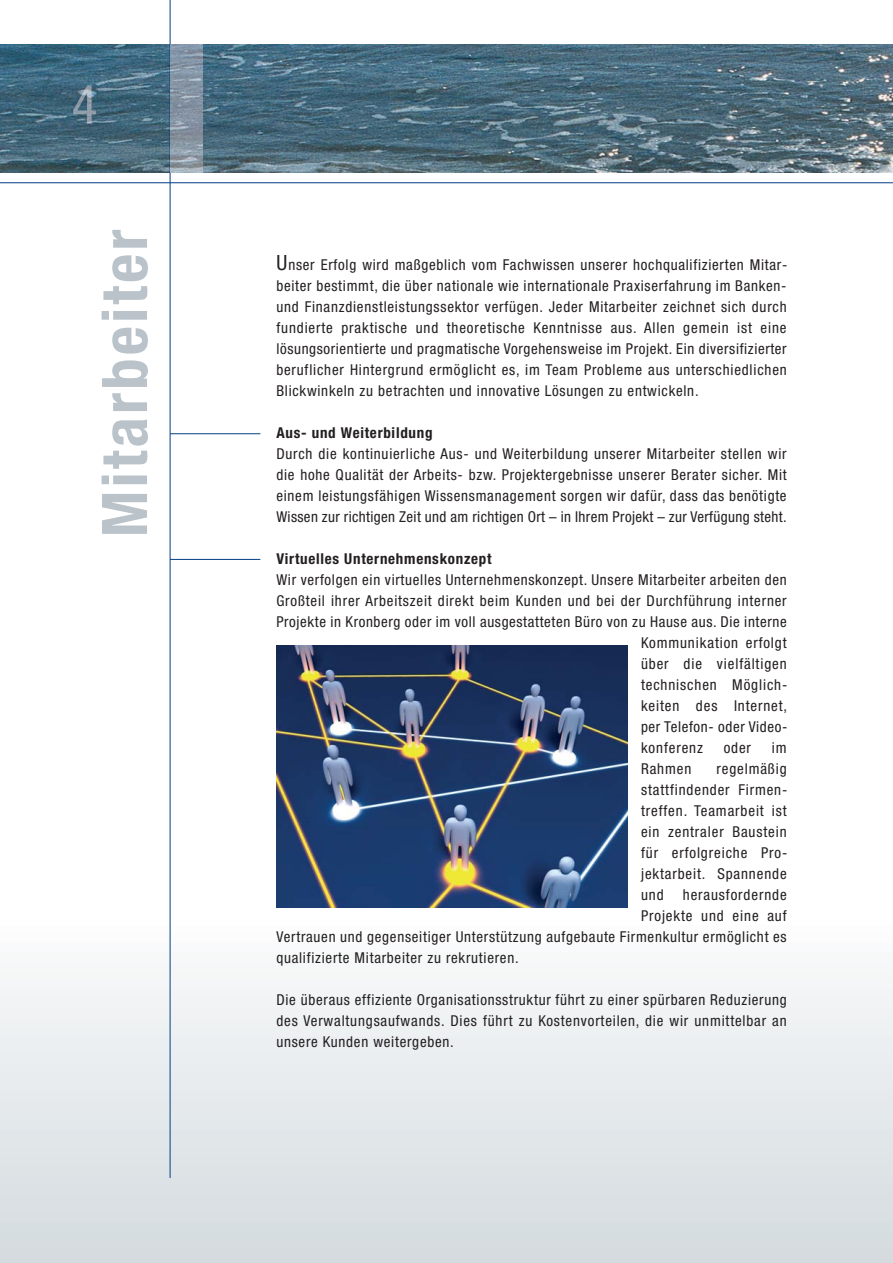
<style>
.page{position:relative;width:893px;height:1263px;background:#fff}
.page>*{position:absolute;margin:0;border:0;box-sizing:border-box;transform-origin:0 0}
.t1{font:700 condensed 63px "Helvetica Neue";letter-spacing:.05em;color:#bac3c9}
.t2{font:condensed 15px/21px "Helvetica Neue";letter-spacing:.05em;color:#231f20;text-align:justify}
.t3{font:700 condensed 15px "Helvetica Neue";letter-spacing:.05em;color:#231f20}
.t4{font:700 condensed 15px "Helvetica Neue";letter-spacing:.05em;color:#231f20}
.s1{font-size:21px}
</style>
<div class="page">
<img style="left:0;top:45px;width:893px;height:127px">
<div style="left:0;top:923px;width:893px;height:340px;background:linear-gradient(to bottom,#fbfcfc,#d3dade)"></div>
<svg style="left:892px;top:923px;width:1px;height:340px"></svg>
<hr style="left:0;top:182px;width:893px;height:1px;background:#023e88">
<hr style="left:170px;top:0;width:1px;height:1178px;background:#023e88">
<img style="left:171px;top:45px;width:32px;height:127px">
<hr style="left:170px;top:433px;width:90px;height:1px;background:#023e88">
<hr style="left:170px;top:559px;width:90px;height:1px;background:#023e88">
<img style="left:73px;top:85px;width:23px;height:39px">
<img style="left:276px;top:645px;width:351px;height:263px">
<h1 class="t1" style="left:102px;top:537px;width:309px;rotate:-90deg">Mitarbeiter</h1>
<p class="t2" style="left:276px;top:256px;width:512px"><span class="s1">U</span>nser Erfolg wird maßgeblich vom Fachwissen unserer hochqualifizierten Mitar&shy;beiter bestimmt, die über nationale wie internationale Praxiserfahrung im Banken&shy;und Finanzdienstleistungssektor verfügen. Jeder Mitarbeiter zeichnet sich durch fundierte praktische und theoretische Kenntnisse aus. Allen gemein ist eine lösungsorientierte und pragmatische Vorgehensweise im Projekt. Ein diversifizierter beruflicher Hintergrund ermöglicht es, im Team Probleme aus unterschiedlichen Blickwinkeln zu betrachten und innovative Lösungen zu entwickeln.</p>
<p class="t4" style="left:276px;top:427px;width:158px">Aus- und Weiterbildung</p>
<p class="t2" style="left:276px;top:445px;width:512px">Durch die kontinuierliche Aus- und Weiterbildung unserer Mitarbeiter stellen wir die hohe Qualität der Arbeits- bzw. Projektergebnisse unserer Berater sicher. Mit einem leistungsfähigen Wissensmanagement sorgen wir dafür, dass das benötigte Wissen zur richtigen Zeit und am richtigen Ort – in Ihrem Projekt – zur Verfügung steht.</p>
<p class="t3" style="left:276px;top:553px;width:217px">Virtuelles Unternehmenskonzept</p>
<p class="t2" style="left:276px;top:571px;width:512px">Wir verfolgen ein virtuelles Unternehmenskonzept. Unsere Mitarbeiter arbeiten den</p>
<p class="t2" style="left:276px;top:592px;width:512px">Großteil ihrer Arbeitszeit direkt beim Kunden und bei der Durchführung interner</p>
<p class="t2" style="left:276px;top:613px;width:512px">Projekte in Kronberg oder im voll ausgestatteten Büro von zu Hause aus. Die interne</p>
<p class="t2" style="left:641px;top:634px;width:147px">Kommunikation erfolgt</p>
<p class="t2" style="left:641px;top:655px;width:147px">über die vielfältigen</p>
<p class="t2" style="left:641px;top:676px;width:148px">technischen Möglich-</p>
<p class="t2" style="left:641px;top:697px;width:148px">keiten des Internet,</p>
<p class="t2" style="left:641px;top:718px;width:148px">per Telefon- oder Video-</p>
<p class="t2" style="left:641px;top:739px;width:63px">konferenz</p>
<p class="t2" style="left:724px;top:739px;width:29px">oder</p>
<p class="t2" style="left:772px;top:739px;width:16px">im</p>
<p class="t2" style="left:641px;top:760px;width:52px">Rahmen</p>
<p class="t2" style="left:641px;top:760px;width:148px;text-indent:75px">regelmäßig statt findender Firmen&shy;treffen. Teamarbeit ist ein zentraler Baustein für erfolgreiche Pro&shy;jektarbeit. Spannende und</p>
<p class="t2" style="left:683px;top:886px;width:105px">herausfordernde</p>
<p class="t2" style="left:641px;top:907px;width:147px">Projekte und eine auf</p>
<p class="t2" style="left:276px;top:928px;width:512px">Vertrauen und gegenseitiger Unterstützung aufgebaute Firmenkultur ermöglicht es</p>
<p class="t2" style="left:276px;top:949px;width:244px">qualifizierte Mitarbeiter zu rekrutieren.</p>
<p class="t2" style="left:276px;top:991px;width:512px">Die überaus effiziente Organisationsstruktur führt zu einer spürbaren Reduzierung des Verwaltungsaufwands. Dies führt zu Kostenvorteilen, die wir unmittelbar an unsere Kunden weitergeben.</p>
</div>
